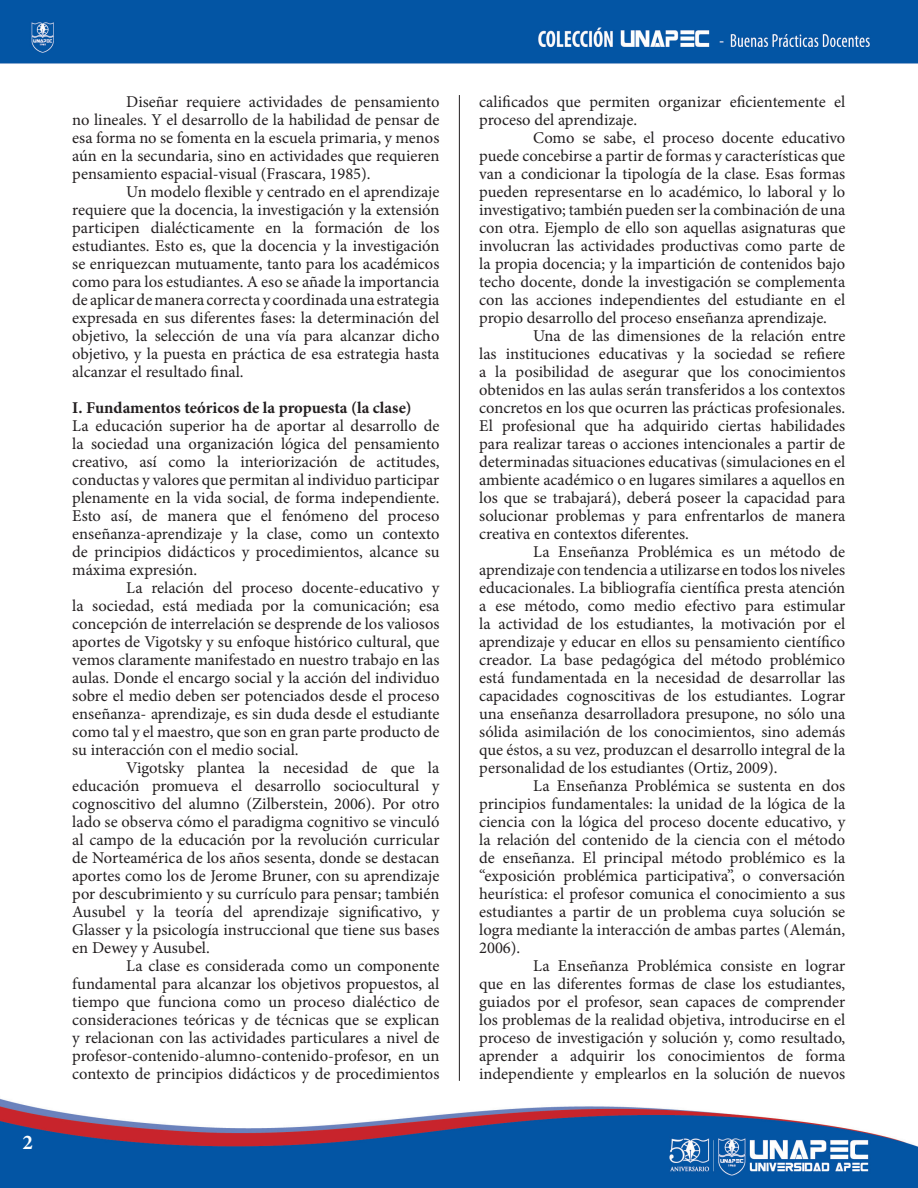
<style>
.page{position:relative;width:918px;height:1188px;background:#fff}
.page>*{position:absolute;margin:0;border:0;box-sizing:border-box;transform-origin:0 0}
.t1{font:700 21px "Minion Pro";color:#fff}
.t2{font:16.5px/18px "Minion Pro";color:#231f20;text-align:justify}
.t3{font:700 16.5px "Minion Pro";color:#231f20}
</style>
<div class="page">
<img style="left:0;top:0;width:918px;height:1188px">
<hr style="left:459px;top:95px;width:1px;height:986px;background:#231f20">
<p class="t1" style="left:22px;top:1128px;width:12px">2</p>
<p class="t2" style="left:72px;top:93px;width:369px;text-indent:54px">Diseñar requiere actividades de pensamiento no lineales. Y el desarrollo de la habilidad de pensar de esa forma no se fomenta en la escuela primaria, y menos aún en la secundaria, sino en actividades que requieren pensamiento espacial-visual (Frascara, 1985).</p>
<p class="t2" style="left:72px;top:183px;width:369px;text-indent:54px">Un modelo flexible y centrado en el aprendizaje requiere que la docencia, la investigación y la extensión participen dialécticamente en la formación de los estudiantes. Esto es, que la docencia y la investigación se enriquezcan mutuamente, tanto para los académicos como para los estudiantes. A eso se añade la importancia de aplicar de manera correcta y coordinada una estrategia expresada en sus diferentes fases: la determinación del objetivo, la selección de una vía para alcanzar dicho objetivo, y la puesta en práctica de esa estrategia hasta alcanzar el resultado final.</p>
<p class="t3" style="left:72px;top:396px;width:341px">I. Fundamentos teóricos de la propuesta (la clase)</p>
<p class="t2" style="left:72px;top:417px;width:369px">La educación superior ha de aportar al desarrollo de la sociedad una organización lógica del pensamiento creativo, así como la interiorización de actitudes, conductas y valores que permitan al individuo participar plenamente en la vida social, de forma independiente.<br>Esto así, de manera que el fenómeno del proceso enseñanza-aprendizaje y la clase, como un contexto de principios didácticos y procedimientos, alcance su máxima expresión.</p>
<p class="t2" style="left:72px;top:579px;width:369px;text-indent:54px">La relación del proceso docente-educativo y la sociedad, está mediada por la comunicación; esa concepción de interrelación se desprende de los valiosos aportes de Vigotsky y su enfoque histórico cultural, que vemos claramente manifestado en nuestro trabajo en las aulas. Donde el encargo social y la acción del individuo sobre el medio deben ser potenciados desde el proceso enseñanza- aprendizaje, es sin duda desde el estudiante como tal y el maestro, que son en gran parte producto de su interacción con el medio social.</p>
<p class="t2" style="left:72px;top:759px;width:369px;text-indent:54px">Vigotsky plantea la necesidad de que la educación promueva el desarrollo sociocultural y cognoscitivo del alumno (Zilberstein, 2006). Por otro lado se observa cómo el paradigma cognitivo se vinculó al campo de la educación por la revolución curricular de Norteamérica de los años sesenta, donde se destacan aportes como los de Jerome Bruner, con su aprendizaje por descubrimiento y su currículo para pensar; también Ausubel y la teoría del aprendizaje significativo, y Glasser y la psicología instruccional que tiene sus bases en Dewey y Ausubel.</p>
<p class="t2" style="left:72px;top:957px;width:369px;text-indent:54px">La clase es considerada como un componente fundamental para alcanzar los objetivos propuestos, al tiempo que funciona como un proceso dialéctico de consideraciones teóricas y de técnicas que se explican y relacionan con las actividades particulares a nivel de profesor-contenido-alumno-contenido-profesor, en un contexto de principios didácticos y de procedimientos</p>
<p class="t2" style="left:479px;top:93px;width:368px">calificados que permiten organizar eficientemente el proceso del aprendizaje.</p>
<p class="t2" style="left:479px;top:129px;width:368px;text-indent:54px">Como se sabe, el proceso docente educativo puede concebirse a partir de formas y características que van a condicionar la tipología de la clase. Esas formas pueden representarse en lo académico, lo laboral y lo investigativo; también pueden ser la combinación de una con otra. Ejemplo de ello son aquellas asignaturas que involucran las actividades productivas como parte de la propia docencia; y la impartición de contenidos bajo techo docente, donde la investigación se complementa con las acciones independientes del estudiante en el propio desarrollo del proceso enseñanza aprendizaje.</p>
<p class="t2" style="left:479px;top:327px;width:368px;text-indent:54px">Una de las dimensiones de la relación entre las instituciones educativas y la sociedad se refiere a la posibilidad de asegurar que los conocimientos obtenidos en las aulas serán transferidos a los contextos concretos en los que ocurren las prácticas profesionales.<br>El profesional que ha adquirido ciertas habilidades para realizar tareas o acciones intencionales a partir de determinadas situaciones educativas (simulaciones en el ambiente académico o en lugares similares a aquellos en los que se trabajará), deberá poseer la capacidad para solucionar problemas y para enfrentarlos de manera creativa en contextos diferentes.</p>
<p class="t2" style="left:479px;top:543px;width:368px;text-indent:54px">La Enseñanza Problémica es un método de aprendizaje con tendencia a utilizarse en todos los niveles educacionales. La bibliografía científica presta atención a ese método, como medio efectivo para estimular la actividad de los estudiantes, la motivación por el aprendizaje y educar en ellos su pensamiento científico creador. La base pedagógica del método problémico está fundamentada en la necesidad de desarrollar las capacidades cognoscitivas de los estudiantes. Lograr una enseñanza desarrolladora presupone, no sólo una sólida asimilación de los conocimientos, sino además que éstos, a su vez, produzcan el desarrollo integral de la personalidad de los estudiantes (Ortiz, 2009).</p>
<p class="t2" style="left:479px;top:777px;width:368px;text-indent:54px">La Enseñanza Problémica se sustenta en dos principios fundamentales: la unidad de la lógica de la ciencia con la lógica del proceso docente educativo, y la relación del contenido de la ciencia con el método de enseñanza. El principal método problémico es la “exposición problémica participativa”, o conversación heurística: el profesor comunica el conocimiento a sus estudiantes a partir de un problema cuya solución se logra mediante la interacción de ambas partes (Alemán, 2006).</p>
<p class="t2" style="left:479px;top:957px;width:368px;text-indent:54px">La Enseñanza Problémica consiste en lograr que en las diferentes formas de clase los estudiantes, guiados por el profesor, sean capaces de comprender los problemas de la realidad objetiva, introducirse en el proceso de investigación y solución y, como resultado, aprender a adquirir los conocimientos de forma independiente y emplearlos en la solución de nuevos</p>
</div>
